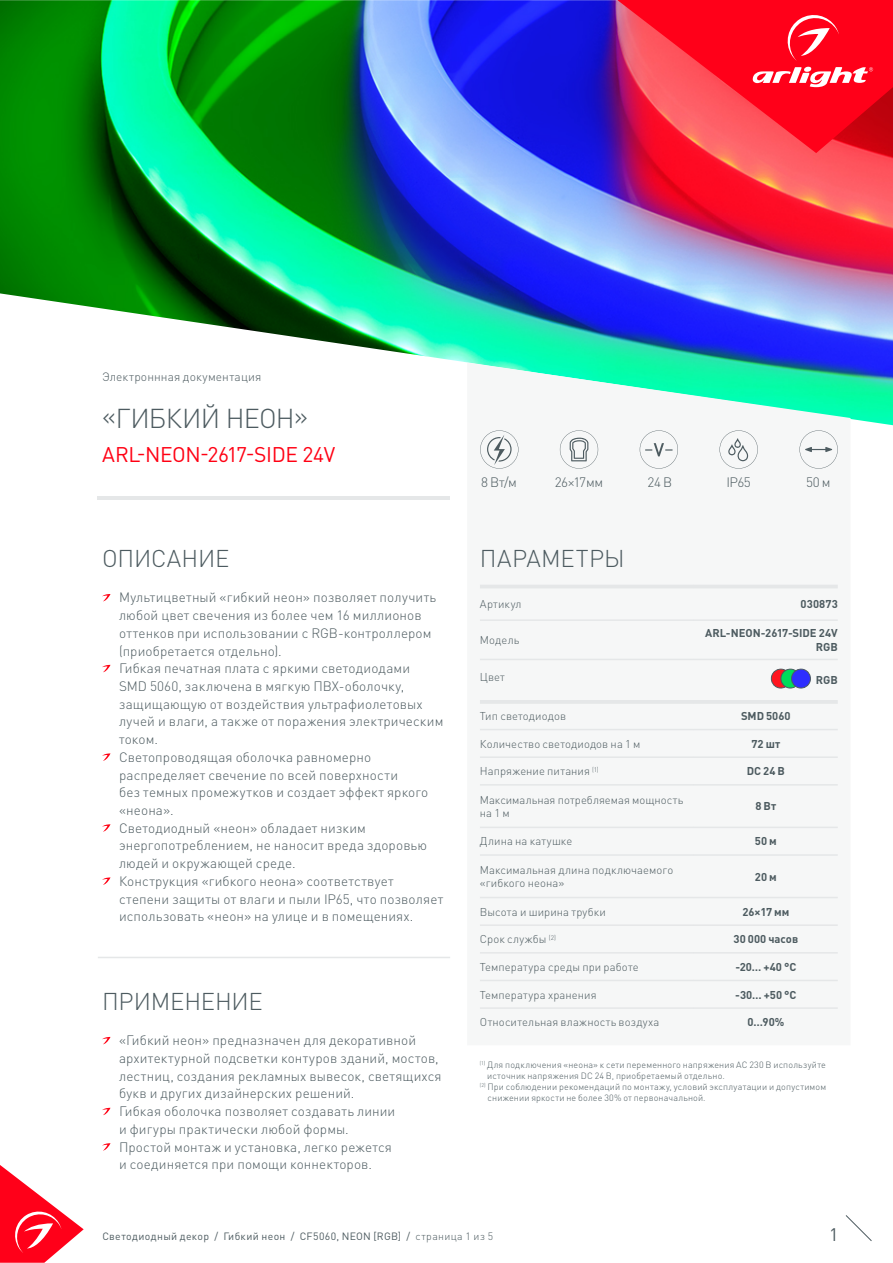
<style>
.page{position:relative;width:893px;height:1263px;background:#fff}
.page>*{position:absolute;margin:0;border:0;box-sizing:border-box;transform-origin:0 0}
.t1{font:300 27px "DIN Pro";letter-spacing:-.035em;color:#4d5b60}
.t2{font:300 24px "DIN Pro";letter-spacing:-.005em;color:#4d5b60}
.t3{font:300 24px "DIN Pro";letter-spacing:.015em;color:#4d5b60}
.t4{font:21px "DIN Pro";letter-spacing:-.02em;color:#ff0013}
.t5{font:18px "DIN Pro";color:#4d5b60}
.t6{font:300 13.5px/17.7px "DIN Pro";letter-spacing:.01em;color:#4d5b60}
.t7{font:300 12px "DIN Pro";letter-spacing:.01em;color:#4d5b60}
.t8{font:300 11.25px/13.5px "DIN Pro";letter-spacing:.005em;color:#4d5b60}
.t9{font:700 11.25px/13.5px "DIN Pro";color:#4d5b60;text-align:right}
.t10{font:10.5px "DIN Pro";letter-spacing:.035em;color:#4d5b60}
.t11{font:300 9px "DIN Pro";letter-spacing:.015em;color:#4d5b60}
.s1{font-weight:300}
</style>
<div class="page">
<img style="left:0;top:0;width:893px;height:425px">
<svg style="left:617px;top:0;width:276px;height:153px;background:#f62439"></svg>
<svg style="left:0;top:1165px;width:84px;height:98px"></svg>
<svg style="left:845px;top:1215px;width:27px;height:26px"></svg>
<div style="left:467px;top:363px;width:383px;height:619px;background:#f6f7f7"></div>
<svg style="left:102px;top:594px;width:9px;height:7px"></svg>
<svg style="left:102px;top:665px;width:9px;height:7px"></svg>
<svg style="left:102px;top:753px;width:9px;height:8px"></svg>
<svg style="left:102px;top:824px;width:9px;height:8px"></svg>
<svg style="left:102px;top:877px;width:9px;height:8px"></svg>
<svg style="left:102px;top:1037px;width:9px;height:7px"></svg>
<svg style="left:102px;top:1108px;width:9px;height:7px"></svg>
<svg style="left:102px;top:1143px;width:9px;height:7px"></svg>
<hr style="left:98px;top:497px;width:352px;height:3px;background:#e5e7e8">
<hr style="left:98px;top:957px;width:352px;height:1px;background:#e5e7e8">
<svg style="left:640px;top:430px;width:38px;height:39px"></svg>
<hr style="left:480px;top:585px;width:214px;height:3px;background:#e5e7e8">
<hr style="left:694px;top:585px;width:144px;height:3px;background:#e5e7e8">
<hr style="left:480px;top:619px;width:214px;height:2px;background:#e5e7e8">
<hr style="left:694px;top:619px;width:144px;height:2px;background:#e5e7e8">
<hr style="left:480px;top:659px;width:214px;height:1px;background:#e5e7e8">
<hr style="left:694px;top:659px;width:144px;height:1px;background:#e5e7e8">
<svg style="left:770px;top:668px;width:42px;height:21px"></svg>
<hr style="left:480px;top:729px;width:214px;height:1px;background:#e5e7e8">
<hr style="left:694px;top:729px;width:144px;height:1px;background:#e5e7e8">
<hr style="left:480px;top:756px;width:214px;height:2px;background:#e5e7e8">
<hr style="left:694px;top:756px;width:144px;height:2px;background:#e5e7e8">
<hr style="left:480px;top:784px;width:214px;height:2px;background:#e5e7e8">
<hr style="left:694px;top:784px;width:144px;height:2px;background:#e5e7e8">
<hr style="left:480px;top:827px;width:214px;height:1px;background:#e5e7e8">
<hr style="left:694px;top:827px;width:144px;height:1px;background:#e5e7e8">
<hr style="left:480px;top:854px;width:214px;height:2px;background:#e5e7e8">
<hr style="left:694px;top:854px;width:144px;height:2px;background:#e5e7e8">
<hr style="left:480px;top:897px;width:214px;height:1px;background:#e5e7e8">
<hr style="left:694px;top:897px;width:144px;height:1px;background:#e5e7e8">
<hr style="left:480px;top:924px;width:214px;height:2px;background:#e5e7e8">
<hr style="left:694px;top:924px;width:144px;height:2px;background:#e5e7e8">
<hr style="left:480px;top:952px;width:214px;height:1px;background:#e5e7e8">
<hr style="left:694px;top:952px;width:144px;height:1px;background:#e5e7e8">
<hr style="left:480px;top:980px;width:214px;height:1px;background:#e5e7e8">
<hr style="left:694px;top:980px;width:144px;height:1px;background:#e5e7e8">
<hr style="left:480px;top:1007px;width:214px;height:2px;background:#e5e7e8">
<hr style="left:694px;top:1007px;width:144px;height:2px;background:#e5e7e8">
<hr style="left:480px;top:700px;width:214px;height:4px;background:#e5e7e8">
<hr style="left:694px;top:700px;width:144px;height:4px;background:#e5e7e8">
<svg style="left:719px;top:430px;width:39px;height:39px"></svg>
<svg style="left:480px;top:430px;width:38px;height:39px"></svg>
<svg style="left:560px;top:430px;width:38px;height:39px"></svg>
<svg style="left:799px;top:430px;width:39px;height:39px"></svg>
<p class="t7" style="left:102px;top:369px;width:161px">Электроннная документация</p>
<h1 class="t1" style="left:102px;top:400px;width:208px">«ГИБКИЙ НЕОН»</h1>
<h3 class="t4" style="left:102px;top:440px;width:235px">ARL-NEON-2617-SIDE 24V</h3>
<h2 class="t2" style="left:102px;top:542px;width:129px">ОПИСАНИЕ</h2>
<p class="t6" style="left:119px;top:588px;width:326px">Мультицветный «гибкий неон» позволяет получить любой цвет свечения из более чем 16 миллионов оттенков при использовании с RGB-контроллером (приобретается отдельно).<br>Гибкая печатная плата с яркими светодиодами<br>SMD 5060, заключена в мягкую ПВХ-оболочку, защищающую от воздействия ультрафиолетовых лучей и влаги, а также от поражения электрическим током.<br>Светопроводящая оболочка равномерно распределяет свечение по всей поверхности<br>без темных промежутков и создает эффект яркого «неона».<br>Светодиодный «неон» обладает низким энергопотреблением, не наносит вреда здоровью людей и окружающей среде.<br>Конструкция «гибкого неона» соответствует степени защиты от влаги и пыли IP65, что позволяет использовать «неон» на улице и в помещениях.</p>
<h2 class="t2" style="left:102px;top:985px;width:162px">ПРИМЕНЕНИЕ</h2>
<p class="t6" style="left:119px;top:1031px;width:324px">«Гибкий неон» предназначен для декоративной архитектурной подсветки контуров зданий, мостов, лестниц, создания рекламных вывесок, светящихся букв и других дизайнерских решений.<br>Гибкая оболочка позволяет создавать линии<br>и фигуры практически любой формы.<br>Простой монтаж и установка, легко режется<br>и соединяется при помощи коннекторов.</p>
<p class="t6" style="left:481px;top:472px;width:37px">8 Вт/м</p>
<p class="t6" style="left:555px;top:473px;width:50px">26×17мм</p>
<p class="t6" style="left:726px;top:473px;width:26px">IP65</p>
<p class="t6" style="left:806px;top:473px;width:26px">50 м</p>
<p class="t6" style="left:647px;top:473px;width:26px">24 В</p>
<h2 class="t3" style="left:480px;top:542px;width:146px">ПАРАМЕТРЫ</h2>
<p class="t8" style="left:480px;top:596px;width:43px">Артикул</p>
<p class="t9" style="left:801px;top:596px;width:39px">030873</p>
<p class="t8" style="left:480px;top:633px;width:41px">Модель</p>
<p class="t9" style="left:705px;top:626px;width:134px">ARL-NEON-2617-SIDE 24V<br>RGB</p>
<p class="t8" style="left:480px;top:669px;width:26px">Цвет</p>
<p class="t9" style="left:816px;top:673px;width:23px">RGB</p>
<p class="t8" style="left:480px;top:709px;width:88px">Тип светодиодов</p>
<p class="t9" style="left:741px;top:709px;width:51px">SMD 5060</p>
<p class="t8" style="left:480px;top:736px;width:162px">Количество светодиодов на 1 м</p>
<p class="t9" style="left:751px;top:736px;width:30px">72 шт</p>
<p class="t8" style="left:480px;top:764px;width:120px">Напряжение питания <sup>(1)</sup></p>
<p class="t9" style="left:747px;top:764px;width:40px">DC 24 В</p>
<p class="t8" style="left:480px;top:792px;width:205px">Максимальная потребляемая мощность на 1 м</p>
<p class="t9" style="left:755px;top:799px;width:22px">8 Вт</p>
<p class="t8" style="left:480px;top:834px;width:94px">Длина на катушке</p>
<p class="t9" style="left:755px;top:834px;width:23px">50 м</p>
<p class="t8" style="left:480px;top:862px;width:195px">Максимальная длина подключаемого «гибкого неона»</p>
<p class="t9" style="left:755px;top:869px;width:23px">20 м</p>
<p class="t8" style="left:480px;top:904px;width:128px">Высота и ширина трубки</p>
<p class="t9" style="left:742px;top:904px;width:49px">26×17 мм</p>
<p class="t8" style="left:480px;top:932px;width:78px">Срок службы <sup>(2)</sup></p>
<p class="t9" style="left:733px;top:932px;width:66px">30 000 часов</p>
<p class="t8" style="left:480px;top:960px;width:160px">Температура среды при работе</p>
<p class="t9" style="left:735px;top:960px;width:63px">-20… +40 °С</p>
<p class="t8" style="left:480px;top:987px;width:118px">Температура хранения</p>
<p class="t9" style="left:735px;top:987px;width:63px">-30… +50 °С</p>
<p class="t8" style="left:480px;top:1015px;width:181px">Относительная влажность воздуха</p>
<p class="t9" style="left:747px;top:1015px;width:38px">0…90%</p>
<p class="t11" style="left:480px;top:1059px;width:347px"><sup>(1)</sup> Для подключения «неона» к сети переменного напряжения AC 230 В используйте</p>
<p class="t11" style="left:487px;top:1070px;width:239px">источник напряжения DC 24 В, приобретаемый отдельно.</p>
<p class="t11" style="left:480px;top:1080px;width:348px"><sup>(2)</sup> При соблюдении рекомендаций по монтажу, условий эксплуатации и допустимом</p>
<p class="t11" style="left:488px;top:1091px;width:220px">снижении яркости не более 30% от первоначальной.</p>
<p class="t10" style="left:102px;top:1229px;width:392px">Светодиодный декор / Гибкий неон / CF5060, NEON [RGB] / <span class="s1">страница 1 из 5</span></p>
<h3 class="t5" style="left:829px;top:1222px;width:11px">1</h3>
</div>
